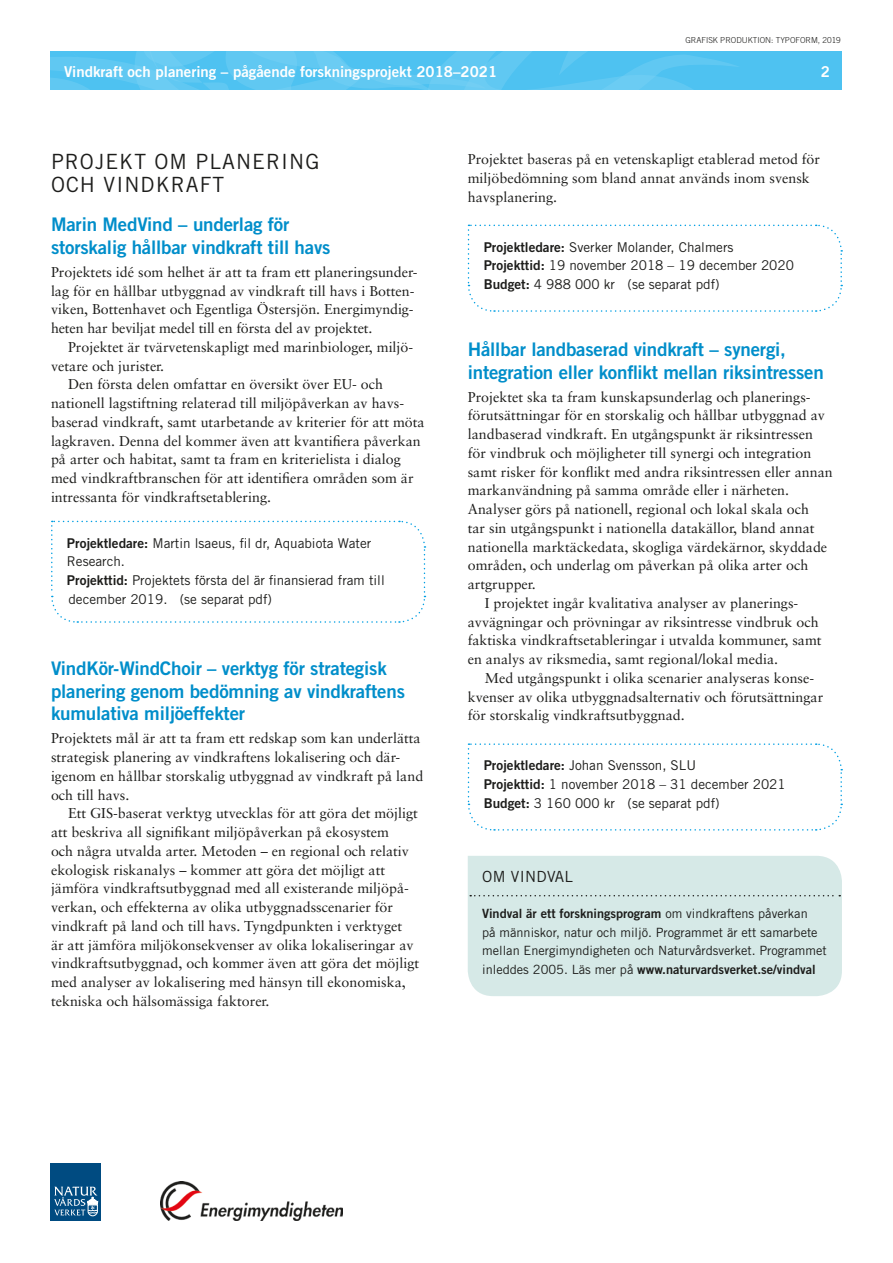
<style>
.page{position:relative;width:893px;height:1263px;background:#fff}
.page>*{position:absolute;margin:0;border:0;box-sizing:border-box;transform-origin:0 0}
.t1{font:21px/22.5px "Trade Gothic LT";letter-spacing:.05em;color:#1d1d1b}
.t2{font:18.75px/22.5px "Trade Gothic LT Bold Two";letter-spacing:-.01em;color:#008eca}
.t3{font:15.3px "Trade Gothic LT";letter-spacing:.02em;color:#1d1d1b}
.t4{font:15px "Trade Gothic LT Bold Two";color:#fff}
.t5{font:14.25px/18.8px "Sabon LT";color:#1d1d1b}
.t6{font:13.5px/18.8px "Trade Gothic LT";color:#1d1d1b}
.t7{font:12.75px "Trade Gothic LT Bold Two";color:#1d1d1b}
.t8{font:12.75px/18.8px "Trade Gothic LT";color:#1d1d1b}
.t9{font:300 8.25px "Trade Gothic LT";color:#1d1d1b}
.s1{font-family:"Trade Gothic LT Bold Two"}
.s2{font-family:"Trade Gothic LT"}
</style>
<div class="page">
<div style="left:50px;top:51px;width:792px;height:39px;background:#4ec2f1"></div>
<svg style="left:50px;top:51px;width:688px;height:39px"></svg>
<img style="left:161px;top:1182px;width:181px;height:38px">
<div style="left:50px;top:1163px;width:51px;height:57px;background:#004b81"></div>
<svg style="left:54px;top:1186px;width:44px;height:30px"></svg>
<svg style="left:51px;top:520px;width:375px;height:103px"></svg>
<svg style="left:467px;top:224px;width:376px;height:88px"></svg>
<svg style="left:467px;top:743px;width:376px;height:88px"></svg>
<div style="left:468px;top:856px;width:374px;height:140px;background:#d6e9e7"></div>
<svg style="left:470px;top:895px;width:370px;height:1px"></svg>
<p class="t9" style="left:685px;top:35px;width:157px">GRAFISK PRODUKTION: TYPOFORM, 2019</p>
<p class="t4" style="left:64px;top:63px;width:435px">Vindkraft och planering – pågående forskningsprojekt 2018–2021</p>
<p class="t4" style="left:821px;top:62px;width:11px">2</p>
<h1 class="t1" style="left:51px;top:150px;width:270px">PROJEKT OM PLANERING<br>OCH VINDKRAFT</h1>
<h2 class="t2" style="left:51px;top:213px;width:281px">Marin MedVind – underlag för storskalig hållbar vindkraft till havs</h2>
<p class="t5" style="left:51px;top:262px;width:368px">Projektets idé som helhet är att ta fram ett planeringsunder&shy;lag för en hållbar utbyggnad av vindkraft till havs i Botten&shy;viken, Bottenhavet och Egentliga Östersjön. Energimyndig&shy;heten har beviljat medel till en första del av projektet.</p>
<p class="t5" style="left:68px;top:337px;width:347px">Projektet är tvärvetenskapligt med marinbiologer, miljö-</p>
<p class="t5" style="left:51px;top:356px;width:115px">vetare och jurister.</p>
<p class="t5" style="left:68px;top:375px;width:317px">Den första delen omfattar en översikt över EU- och</p>
<p class="t5" style="left:51px;top:394px;width:355px">nationell lagstiftning relaterad till miljöpåverkan av havs-</p>
<p class="t5" style="left:51px;top:412px;width:375px">baserad vindkraft, samt utarbetande av kriterier för att möta</p>
<p class="t5" style="left:51px;top:431px;width:371px">lagkraven. Denna del kommer även att kvantifiera påverkan</p>
<p class="t5" style="left:51px;top:450px;width:351px">på arter och habitat, samt ta fram en kriterielista i dialog</p>
<p class="t5" style="left:51px;top:469px;width:364px">med vindkraftbranschen för att identifiera områden som är</p>
<p class="t5" style="left:51px;top:487px;width:222px">intressanta för vindkraftsetablering.</p>
<p class="t6" style="left:67px;top:533px;width:319px"><span class="s1">Projektledare:</span> Martin lsaeus, fil dr, Aquabiota Water Research.<br><span class="s1">Projekttid:</span> Projektets första del är finansierad fram till december 2019. (se separat pdf)</p>
<h2 class="t2" style="left:51px;top:657px;width:355px">VindKör-WindChoir – verktyg för strategisk planering genom bedömning av vindkraftens kumulativa miljöeffekter</h2>
<p class="t5" style="left:51px;top:729px;width:374px">Projektets mål är att ta fram ett redskap som kan underlätta strategisk planering av vindkraftens lokalisering och där&shy;igenom en hållbar storskalig utbyggnad av vindkraft på land och till havs.</p>
<p class="t5" style="left:51px;top:804px;width:370px;text-indent:17px">Ett GIS-baserat verktyg utvecklas för att göra det möjligt att beskriva all signifikant miljöpåverkan på ekosystem<br>och några utvalda arter. Metoden – en regional och relativ ekologisk riskanalys – kommer att göra det möjligt att jämföra vindkraftsutbyggnad med all existerande miljöpå&shy;verkan, och effekterna av olika utbyggnadsscenarier för vindkraft på land och till havs. Tyngdpunkten i verktyget<br>är att jämföra miljökonsekvenser av olika lokaliseringar av vindkraftsutbyggnad, och kommer även att göra det möjligt med analyser av lokalisering med hänsyn till ekonomiska, tekniska och hälsomässiga faktorer.</p>
<p class="t5" style="left:468px;top:150px;width:354px">Projektet baseras på en vetenskapligt etablerad metod för miljöbedömning som bland annat används inom svensk havsplanering.</p>
<p class="t6" style="left:484px;top:237px;width:312px"><span class="s1">Projektledare:</span> Sverker Molander, Chalmers<br><span class="s1">Projekttid:</span> 19 november 2018 – 19 december 2020<br><span class="s1">Budget:</span> 4 988 000 kr (se separat pdf)</p>
<h2 class="t2" style="left:468px;top:338px;width:358px">Hållbar landbaserad vindkraft – synergi, integration eller konflikt mellan riksintressen</h2>
<p class="t5" style="left:468px;top:387px;width:344px">Projektet ska ta fram kunskapsunderlag och planerings-</p>
<p class="t5" style="left:468px;top:406px;width:359px">förutsättningar för en storskalig och hållbar utbyggnad av</p>
<p class="t5" style="left:468px;top:425px;width:347px">landbaserad vindkraft. En utgångspunkt är riksintressen</p>
<p class="t5" style="left:468px;top:443px;width:345px">för vindbruk och möjligheter till synergi och integration</p>
<p class="t5" style="left:468px;top:462px;width:367px">samt risker för konflikt med andra riksintressen eller annan</p>
<p class="t5" style="left:468px;top:481px;width:323px">markanvändning på samma område eller i närheten.</p>
<p class="t5" style="left:468px;top:500px;width:343px">Analyser görs på nationell, regional och lokal skala och</p>
<p class="t5" style="left:468px;top:518px;width:348px">tar sin utgångspunkt i nationella datakällor, bland annat</p>
<p class="t5" style="left:468px;top:537px;width:361px">nationella marktäckedata, skogliga värdekärnor, skyddade</p>
<p class="t5" style="left:468px;top:556px;width:342px">områden, och underlag om påverkan på olika arter och</p>
<p class="t5" style="left:468px;top:575px;width:70px">artgrupper.</p>
<p class="t5" style="left:485px;top:593px;width:315px">I projektet ingår kvalitativa analyser av planerings-</p>
<p class="t5" style="left:468px;top:612px;width:352px">avvägningar och prövningar av riksintresse vindbruk och</p>
<p class="t5" style="left:468px;top:631px;width:355px">faktiska vindkraftsetableringar i utvalda kommuner, samt</p>
<p class="t5" style="left:468px;top:650px;width:312px">en analys av riksmedia, samt regional/lokal media.</p>
<p class="t5" style="left:485px;top:668px;width:331px">Med utgångspunkt i olika scenarier analyseras konse-</p>
<p class="t5" style="left:468px;top:687px;width:357px">kvenser av olika utbyggnadsalternativ och förutsättningar</p>
<p class="t5" style="left:468px;top:706px;width:218px">för storskalig vindkraftsutbyggnad.</p>
<p class="t6" style="left:484px;top:756px;width:304px"><span class="s1">Projektledare:</span> Johan Svensson, SLU<br><span class="s1">Projekttid:</span> 1 november 2018 – 31 december 2021<br><span class="s1">Budget:</span> 3 160 000 kr (se separat pdf)</p>
<p class="t3" style="left:482px;top:867px;width:92px">OM VINDVAL</p>
<p class="t7" style="left:482px;top:905px;width:327px">Vindval är ett forskningsprogram <span class="s2">om vindkraftens påverkan</span></p>
<p class="t8" style="left:482px;top:923px;width:346px">på människor, natur och miljö. Programmet är ett samarbete mellan Energimyndigheten och Naturvårdsverket. Programmet</p>
<p class="t7" style="left:482px;top:962px;width:335px"><span class="s2">inleddes 2005. Läs mer på</span> www.naturvardsverket.se/vindval</p>
</div>
